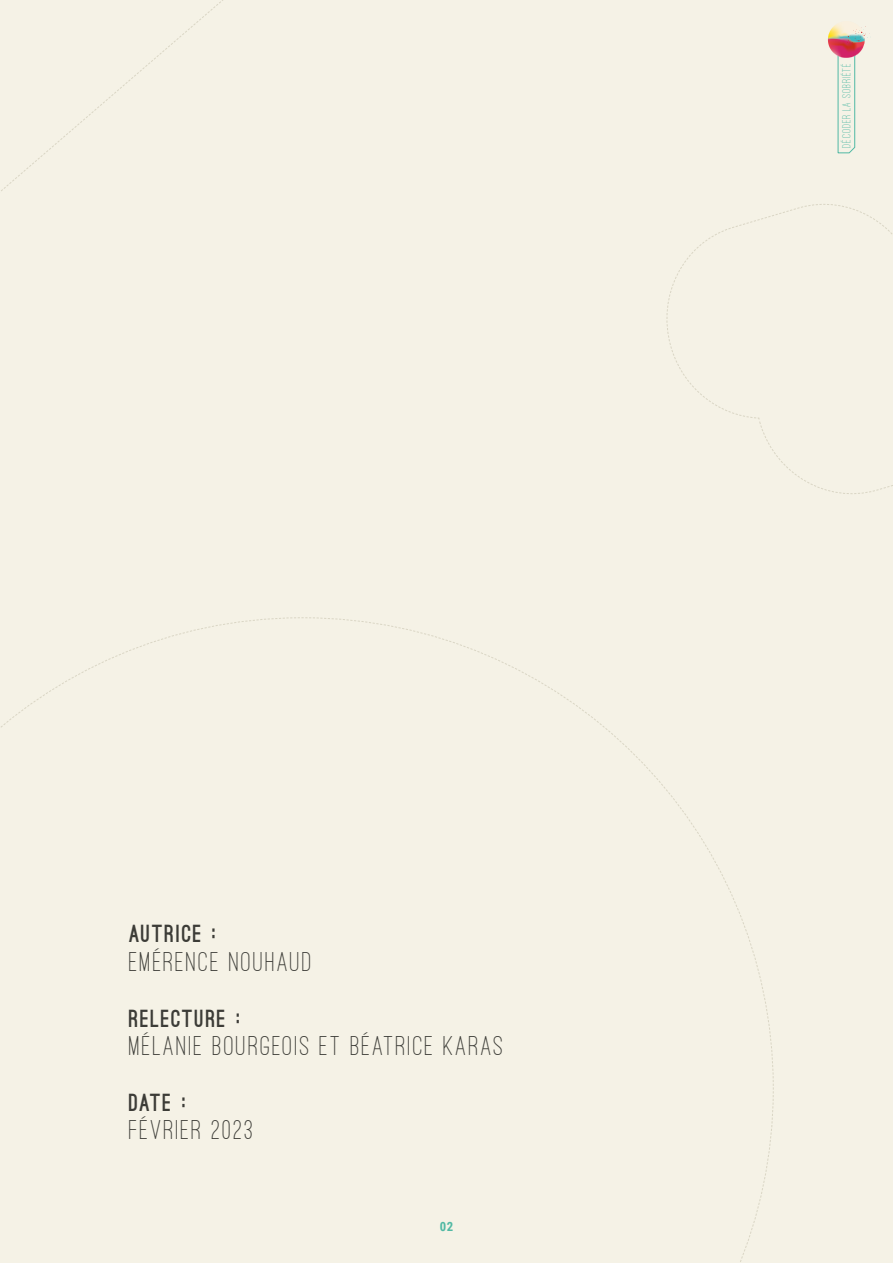
<style>
.page{position:relative;width:893px;height:1263px;background:#f5f2e6}
.page>*{position:absolute;margin:0;border:0;box-sizing:border-box;transform-origin:0 0}
.t1{font:500 28.2px "Ostrich Sans";letter-spacing:.075em;color:#3c3c37}
.t2{font:900 23.4px "Ostrich Sans";letter-spacing:.07em;color:#3c3c37}
.t3{font:700 12.75px "Roboto Condensed";color:#51b9a4}
.t4{font:500 12px "Ostrich Sans";letter-spacing:.07em;color:#51b9a4}
</style>
<div class="page">
<svg style="left:670px;top:207px;width:223px;height:284px"></svg>
<svg style="left:828px;top:23px;width:42px;height:130px"></svg>
<p class="t2" style="left:129px;top:925px;width:88px">AUTRICE :</p>
<p class="t1" style="left:129px;top:948px;width:184px">EMÉRENCE NOUHAUD</p>
<p class="t2" style="left:129px;top:1009px;width:113px">RELECTURE :</p>
<p class="t1" style="left:129px;top:1032px;width:376px">MÉLANIE BOURGEOIS ET BÉATRICE KARAS</p>
<p class="t2" style="left:129px;top:1094px;width:58px">DATE :</p>
<p class="t1" style="left:129px;top:1116px;width:125px">FÉVRIER 2023</p>
<p class="t3" style="left:440px;top:1217px;width:15px">02</p>
<p class="t4" style="left:841px;top:147px;width:86px;rotate:-90deg">DÉCODER LA SOBRIÉTÉ</p>
</div>
